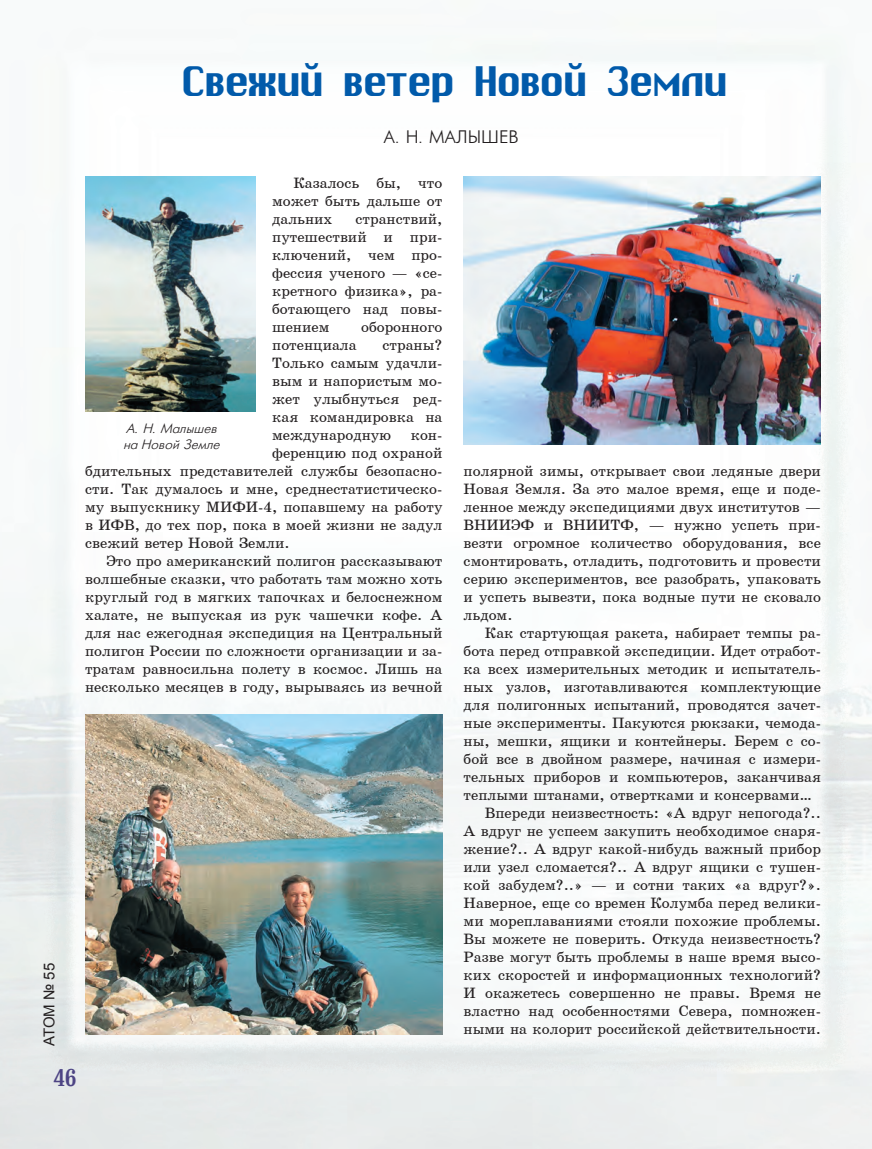
<style>
.page{position:relative;width:872px;height:1149px;background:#fff}
.page>*{position:absolute;margin:0;border:0;box-sizing:border-box;transform-origin:0 0}
.t1{font:40.5px "Chicago Plain";color:#015aaa}
.t2{font:24px "Bruskovaya Plain";color:#4d4484}
.t3{font:18px "Futuris";color:#231f20}
.t4{font:15px/18px "School";color:#231f20;text-align:justify}
.t5{font:15px "Arial";letter-spacing:-.02em;color:#231f20}
.t6{font:italic 13.5px/16.2px "Futuris";color:#231f20}
</style>
<div class="page">
<img style="left:0;top:44px;width:872px;height:1104px">
<img style="left:85px;top:176px;width:170px;height:235px">
<img style="left:463px;top:176px;width:358px;height:268px">
<img style="left:85px;top:714px;width:357px;height:320px">
<h1 class="t1" style="left:180px;top:56px;width:547px">Свежий ветер Новой Земли</h1>
<p class="t3" style="left:383px;top:128px;width:137px">А. Н. Малышев</p>
<p class="t4" style="left:272px;top:173px;width:172px;text-indent:21px">Казалось бы, что может быть дальше от дальних</p>
<p class="t4" style="left:272px;top:209px;width:172px;text-indent:83px">странствий, путешествий и при&shy;ключений, чем про&shy;фессия ученого — «се&shy;кретного физика», ра&shy;ботающего над повы&shy;шением</p>
<p class="t4" style="left:361px;top:317px;width:83px">оборонного</p>
<p class="t4" style="left:272px;top:335px;width:172px;text-indent:110px">страны?<br>Только самым удачли&shy;вым и напористым мо&shy;жет улыбнуться ред&shy;кая командировка на международную</p>
<p class="t4" style="left:272px;top:335px;width:86px">потенциала</p>
<p class="t6" style="left:123px;top:420px;width:98px">А. Н. Малышев на Новой Земле</p>
<p class="t4" style="left:411px;top:425px;width:33px">кон-</p>
<p class="t4" style="left:272px;top:443px;width:172px">ференцию под охраной</p>
<p class="t4" style="left:85px;top:461px;width:359px">бдительных представителей службы безопасно-</p>
<p class="t4" style="left:85px;top:479px;width:359px">сти. Так думалось и мне, среднестатистическо-</p>
<p class="t4" style="left:85px;top:497px;width:359px">му выпускнику МИФИ-4, попавшему на работу</p>
<p class="t4" style="left:85px;top:515px;width:359px">в ИФВ, до тех пор, пока в моей жизни не задул</p>
<p class="t4" style="left:85px;top:533px;width:206px">свежий ветер Новой Земли.</p>
<p class="t4" style="left:106px;top:551px;width:337px">Это про американский полигон рассказывают</p>
<p class="t4" style="left:85px;top:569px;width:359px">волшебные сказки, что работать там можно хоть</p>
<p class="t4" style="left:85px;top:587px;width:359px">круглый год в мягких тапочках и белоснежном</p>
<p class="t4" style="left:85px;top:605px;width:359px">халате, не выпуская из рук чашечки кофе. А</p>
<p class="t4" style="left:85px;top:623px;width:359px">для нас ежегодная экспедиция на Центральный</p>
<p class="t4" style="left:85px;top:641px;width:359px">полигон России по сложности организации и за-</p>
<p class="t4" style="left:85px;top:659px;width:359px">тратам равносильна полету в космос. Лишь на</p>
<p class="t4" style="left:85px;top:677px;width:359px">несколько месяцев в году, вырываясь из вечной</p>
<p class="t5" style="left:39px;top:1045px;width:84px;rotate:-90deg">АТОМ № 55</p>
<h2 class="t2" style="left:54px;top:1064px;width:24px">46</h2>
<p class="t4" style="left:463px;top:461px;width:359px">полярной зимы, открывает свои ледяные двери Новая Земля. За это малое время, еще и поде&shy;ленное между экспедициями двух институтов — ВНИИЭФ и ВНИИТФ, — нужно успеть при&shy;везти огромное количество оборудования, все смонтировать, отладить, подготовить и провести серию экспериментов, все разобрать, упаковать и успеть вывезти, пока водные пути не сковало льдом.</p>
<p class="t4" style="left:485px;top:623px;width:337px">Как стартующая ракета, набирает темпы ра-</p>
<p class="t4" style="left:463px;top:641px;width:359px">бота перед отправкой экспедиции. Идет отработ-</p>
<p class="t4" style="left:463px;top:659px;width:359px">ка всех измерительных методик и испытатель-</p>
<p class="t4" style="left:463px;top:677px;width:359px">ных узлов, изготавливаются комплектующие</p>
<p class="t4" style="left:463px;top:695px;width:359px">для полигонных испытаний, проводятся зачет-</p>
<p class="t4" style="left:463px;top:713px;width:359px">ные эксперименты. Пакуются рюкзаки, чемода-</p>
<p class="t4" style="left:463px;top:731px;width:359px">ны, мешки, ящики и контейнеры. Берем с со-</p>
<p class="t4" style="left:463px;top:749px;width:359px">бой все в двойном размере, начиная с измери-</p>
<p class="t4" style="left:463px;top:767px;width:359px">тельных приборов и компьютеров, заканчивая</p>
<p class="t4" style="left:463px;top:785px;width:350px">теплыми штанами, отвертками и консервами…</p>
<p class="t4" style="left:485px;top:803px;width:337px">Впереди неизвестность: «А вдруг непогода?..</p>
<p class="t4" style="left:463px;top:821px;width:359px">А вдруг не успеем закупить необходимое снаря-</p>
<p class="t4" style="left:463px;top:839px;width:359px">жение?.. А вдруг какой-нибудь важный прибор</p>
<p class="t4" style="left:463px;top:857px;width:359px">или узел сломается?.. А вдруг ящики с тушен-</p>
<p class="t4" style="left:463px;top:875px;width:359px">кой забудем?..» — и сотни таких «а вдруг?».</p>
<p class="t4" style="left:463px;top:893px;width:359px">Наверное, еще со времен Колумба перед велики-</p>
<p class="t4" style="left:463px;top:911px;width:359px">ми мореплаваниями стояли похожие проблемы.</p>
<p class="t4" style="left:463px;top:929px;width:359px">Вы можете не поверить. Откуда неизвестность?</p>
<p class="t4" style="left:463px;top:947px;width:359px">Разве могут быть проблемы в наше время высо-</p>
<p class="t4" style="left:463px;top:965px;width:359px">ких скоростей и информационных технологий?</p>
<p class="t4" style="left:463px;top:983px;width:359px">и окажетесь совершенно не правы. Время не</p>
<p class="t4" style="left:463px;top:1001px;width:359px">властно над особенностями Севера, помножен-</p>
<p class="t4" style="left:463px;top:1019px;width:359px">ными на колорит российской действительности.</p>
</div>
